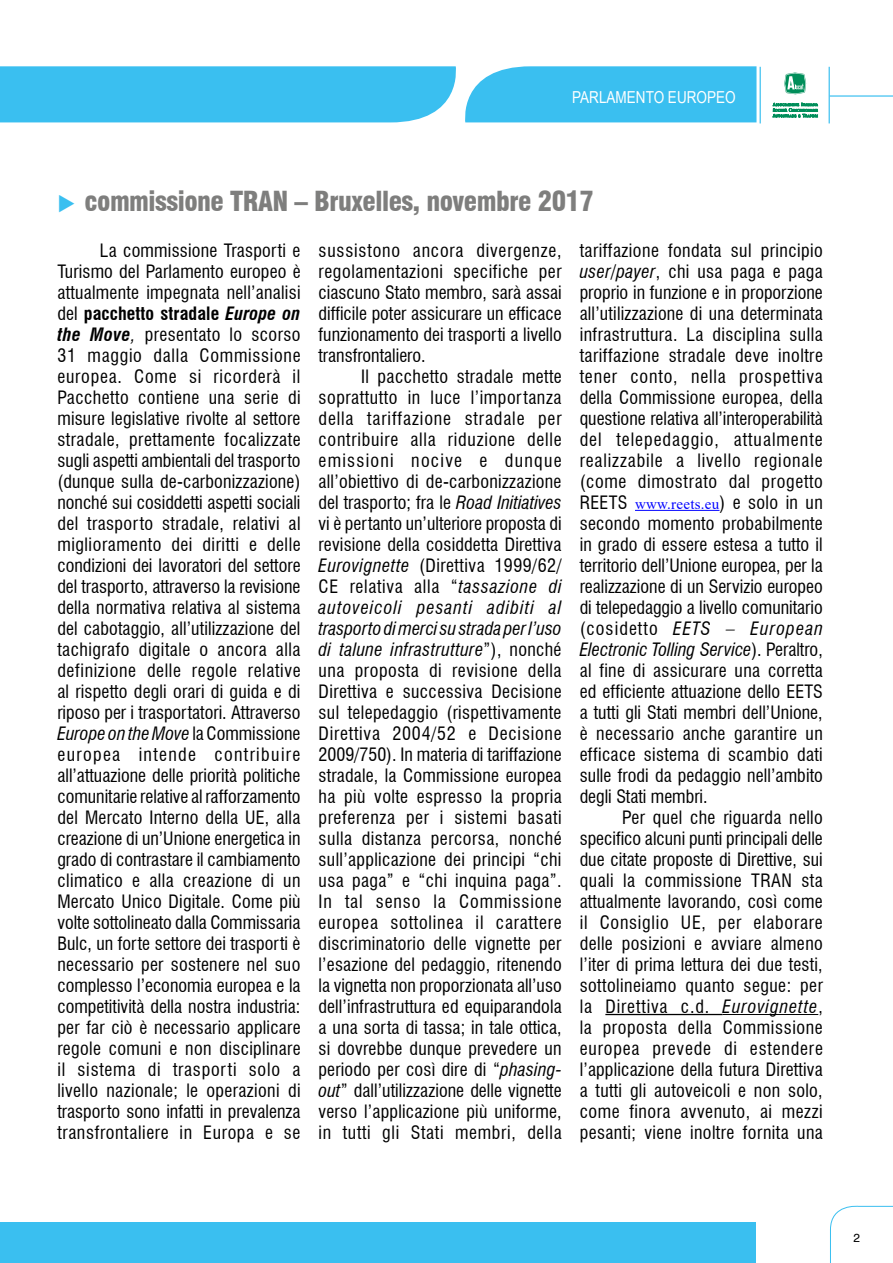
<style>
.page{position:relative;width:893px;height:1263px;background:#fff}
.page>*{position:absolute;margin:0;border:0;box-sizing:border-box;transform-origin:0 0}
.t1{font:900 condensed 27px "Swiss 721 BT";letter-spacing:-.02em;color:#7e7e7d}
.t2{font:condensed 18px/21px "Swiss 721 BT";letter-spacing:.015em;color:#000;text-align:justify}
.t3{font:16.5px "Arial Narrow";color:#fff}
.t4{font:12px "Swiss 721 BT";color:#000}
.s1{font-weight:700}
.s2{font-weight:700;font-style:italic}
.s3{font-style:italic}
.s4{font-family:"Times New Roman";font-stretch:normal;font-size:15px;color:#00f}
</style>
<div class="page">
<svg style="left:772px;top:102px;width:46px;height:16px"></svg>
<svg style="left:784px;top:72px;width:23px;height:23px"></svg>
<hr style="left:829px;top:67px;width:1px;height:56px;background:#3abff0">
<hr style="left:760px;top:67px;width:1px;height:56px;background:#3abff0">
<hr style="left:830px;top:95px;width:63px;height:2px;background:#3abff0">
<div style="left:0;top:66px;width:756px;height:56px;background:#3abff0"></div>
<svg style="left:830px;top:1205px;width:63px;height:58px"></svg>
<div style="left:0;top:1223px;width:755px;height:40px;background:#3abff0"></div>
<hr style="left:635px;top:510px;width:84px;height:1px;background:#00f">
<hr style="left:605px;top:1014px;width:118px;height:1px;background:#000">
<hr style="left:723px;top:1014px;width:95px;height:1px;background:#000">
<p class="t3" style="left:572px;top:85px;width:165px">PARLAMENTO EUROPEO</p>
<h1 class="t1" style="left:84px;top:185px;width:511px">commissione TRAN – Bruxelles, novembre 2017</h1>
<p class="t2" style="left:57px;top:240px;width:245px;text-indent:43px">La commissione Trasporti e Turismo del Parlamento europeo è attualmente impegnata nell’analisi del <span class="s1">pacchetto stradale</span> <span class="s2">Europe on the Move</span><span class="s3">,</span> presentato lo scorso 31 maggio dalla Commissione europea. Come si ricorderà il Pacchetto contiene una serie di misure legislative rivolte al settore stradale, prettamente focalizzate sugli aspetti ambientali del trasporto (dunque sulla de-carbonizzazione) nonché sui cosiddetti aspetti sociali del trasporto stradale, relativi al miglioramento dei diritti e delle condizioni dei lavoratori del settore del trasporto, attraverso la revisione della normativa relativa al sistema del cabotaggio, all’utilizzazione del tachigrafo digitale o ancora alla definizione delle regole relative al rispetto degli orari di guida e di riposo per i trasportatori. Attraverso <span class="s3">Europe on the Move</span> la Commissione europea intende contribuire all’attuazione delle priorità politiche comunitarie relative al rafforzamento del Mercato Interno della UE, alla creazione di un’Unione energetica in grado di contrastare il cambiamento climatico e alla creazione di un Mercato Unico Digitale. Come più volte sottolineato dalla Commissaria Bulc, un forte settore dei trasporti è necessario per sostenere nel suo complesso l’economia europea e la competitività della nostra industria: per far ciò è necessario applicare regole comuni e non disciplinare il sistema di trasporti solo a livello nazionale; le operazioni di trasporto sono infatti in prevalenza transfrontaliere in Europa e se</p>
<p class="t2" style="left:319px;top:240px;width:245px">sussistono ancora divergenze, regolamentazioni specifiche per ciascuno Stato membro, sarà assai difficile poter assicurare un efficace funzionamento dei trasporti a livello transfrontaliero.</p>
<p class="t2" style="left:319px;top:366px;width:245px;text-indent:43px">Il pacchetto stradale mette soprattutto in luce l’importanza della tariffazione stradale per contribuire alla riduzione delle emissioni nocive e dunque all’obiettivo di de-carbonizzazione del trasporto; fra le <span class="s3">Road Initiatives </span>vi è pertanto un’ulteriore proposta di revisione della cosiddetta Direttiva <span class="s3">Eurovignette</span> (Direttiva 1999/62/ CE relativa alla “<span class="s3">tassazione di autoveicoli pesanti adibiti al trasporto di merci su strada per l’uso di talune infrastrutture</span>”), nonché una proposta di revisione della Direttiva e successiva Decisione sul telepedaggio (rispettivamente Direttiva 2004/52 e Decisione 2009/750). In materia di tariffazione stradale, la Commissione europea ha più volte espresso la propria preferenza per i sistemi basati sulla distanza percorsa, nonché sull’applicazione dei principi “chi usa paga” e “chi inquina paga”.<br>In tal senso la Commissione europea sottolinea il carattere discriminatorio delle vignette per l’esazione del pedaggio, ritenendo la vignetta non proporzionata all’uso dell’infrastruttura ed equiparandola a una sorta di tassa; in tale ottica, si dovrebbe dunque prevedere un periodo per così dire di “<span class="s3">phasing&shy;out</span>” dall’utilizzazione delle vignette verso l’applicazione più uniforme, in tutti gli Stati membri, della</p>
<p class="t2" style="left:580px;top:240px;width:245px">tariffazione fondata sul principio <span class="s3">user/payer</span>, chi usa paga e paga proprio in funzione e in proporzione all’utilizzazione di una determinata infrastruttura. La disciplina sulla tariffazione stradale deve inoltre tener conto, nella prospettiva della Commissione europea, della questione relativa all’interoperabilità del telepedaggio, attualmente realizzabile a livello regionale (come dimostrato dal progetto REETS <span class="s4">www.reets.eu</span>) e solo in un secondo momento probabilmente in grado di essere estesa a tutto il territorio dell’Unione europea, per la realizzazione di un Servizio europeo di telepedaggio a livello comunitario (cosidetto <span class="s3">EETS – European Electronic Tolling Service</span>). Peraltro, al fine di assicurare una corretta ed efficiente attuazione dello EETS a tutti gli Stati membri dell’Unione, è necessario anche garantire un efficace sistema di scambio dati sulle frodi da pedaggio nell’ambito degli Stati membri.</p>
<p class="t2" style="left:580px;top:807px;width:245px;text-indent:43px">Per quel che riguarda nello specifico alcuni punti principali delle due citate proposte di Direttive, sui quali la commissione TRAN sta attualmente lavorando, così come il Consiglio UE, per elaborare delle posizioni e avviare almeno l’iter di prima lettura dei due testi, sottolineiamo quanto segue: per la Direttiva c.d. <span class="s3">Eurovignette</span>, la proposta della Commissione europea prevede di estendere l’applicazione della futura Direttiva a tutti gli autoveicoli e non solo, come finora avvenuto, ai mezzi pesanti; viene inoltre fornita una</p>
<p class="t4" style="left:853px;top:1231px;width:8px">2</p>
</div>
